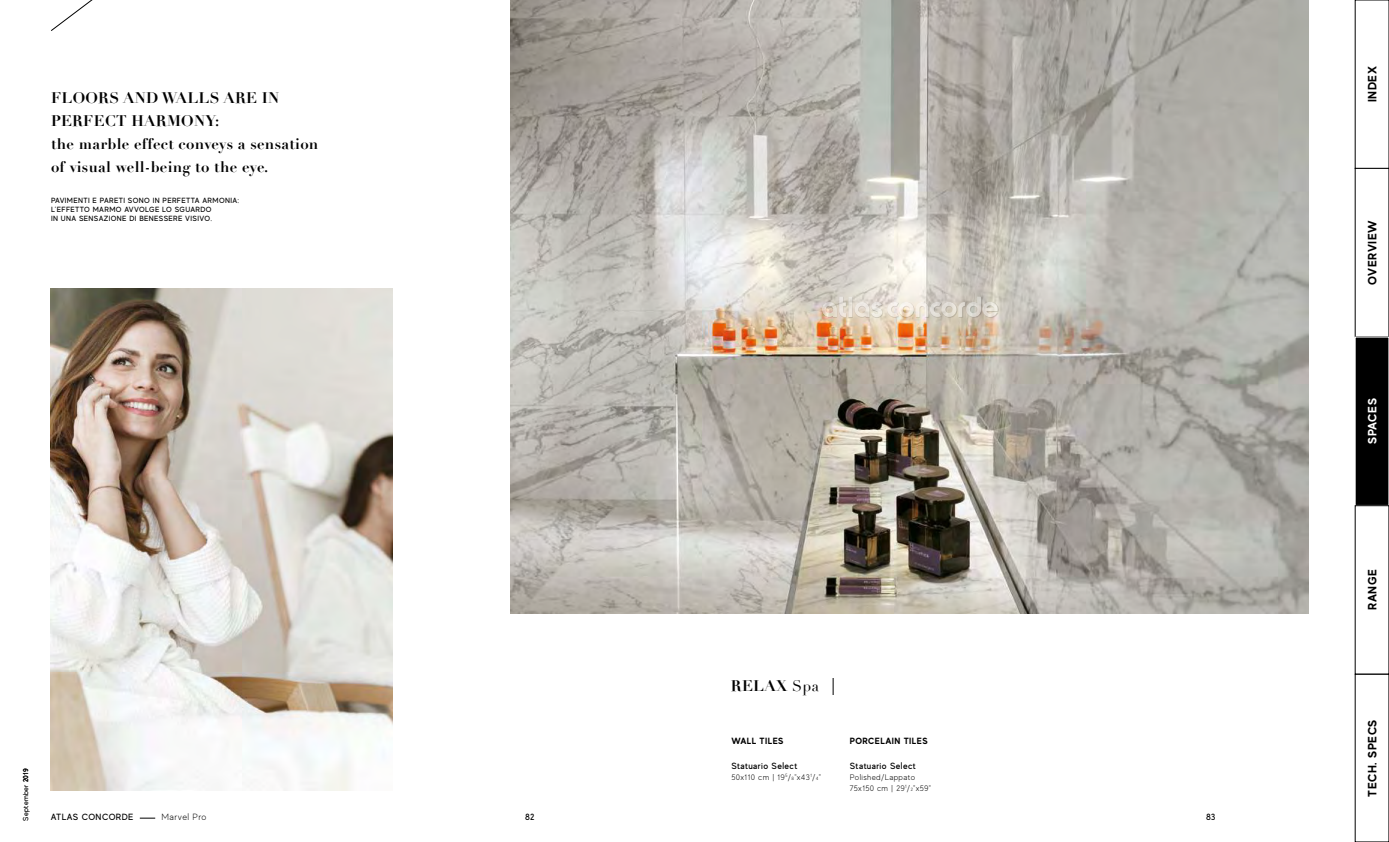
<style>
.page{position:relative;width:1389px;height:842px;background:#fff}
.page>*{position:absolute;margin:0;border:0;box-sizing:border-box;transform-origin:0 0}
.t1{font:700 15px/23px "Didot";letter-spacing:.02em;color:#000}
.t2{font:700 12px "MADE Evolve Sans";letter-spacing:.05em;color:#000}
.t3{font:700 12px "MADE Evolve Sans";letter-spacing:.05em;color:#fff}
.t4{font:500 9px "MADE Evolve Sans";letter-spacing:.045em;color:#000}
.t5{font:700 9px "MADE Evolve Sans";letter-spacing:.05em;color:#000}
.t6{font:300 9px "MADE Evolve Sans";letter-spacing:.04em;color:#000}
.t7{font:300 8px/11px "MADE Evolve Sans";letter-spacing:.05em;color:#000}
.t8{font:500 7.5px/9px "MADE Evolve Sans";letter-spacing:.05em;color:#000}
.t9{font:300 7px "MADE Evolve Sans";letter-spacing:.045em;color:#000}
.s1{font-weight:500}
.s2{font-weight:400}
</style>
<div class="page">
<img style="left:51px;top:288px;width:341px;height:503px">
<img style="left:511px;top:0;width:798px;height:614px">
<svg style="left:833px;top:678px;width:1px;height:17px"></svg>
<svg style="left:51px;top:0;width:42px;height:31px"></svg>
<div style="left:1355px;top:337px;width:34px;height:168px;background:#000"></div>
<div style="left:822px;top:297px;width:177px;height:21px;background:#000;opacity:.4"></div>
<svg style="left:822px;top:297px;width:176px;height:20px;background:#ddd5ca"></svg>
<svg style="left:140px;top:818px;width:15px;height:1px"></svg>
<p class="t1" style="left:51px;top:87px;width:269px">FLOORS AND WALLS ARE IN<br>PERFECT HARMONY:<br>the marble effect conveys a sensation of visual well-being to the eye.</p>
<p class="t8" style="left:51px;top:196px;width:190px">PAVIMENTI E PARETI SONO IN PERFETTA ARMONIA:<br>L’EFFETTO MARMO AVVOLGE LO SGUARDO<br>IN UNA SENSAZIONE DI BENESSERE VISIVO.</p>
<p class="t9" style="left:21px;top:821px;width:54px;rotate:-90deg">September <span class="s1">2019</span></p>
<p class="t1" style="left:731px;top:675px;width:89px">RELAX <span class="s2">Spa</span></p>
<p class="t5" style="left:731px;top:735px;width:54px">WALL TILES</p>
<p class="t5" style="left:850px;top:735px;width:79px">PORCELAIN TILES</p>
<p class="t4" style="left:731px;top:760px;width:68px">Statuario Select</p>
<p class="t7" style="left:731px;top:771px;width:91px">50x110 cm | 19<sup>5</sup>/<sub>8</sub>"x43<sup>1</sup>/<sub>4</sub>"</p>
<p class="t4" style="left:850px;top:760px;width:68px">Statuario Select</p>
<p class="t7" style="left:850px;top:771px;width:83px">Polished/Lappato<br>75x150 cm | 29<sup>1</sup>/<sub>2</sub>"x59"</p>
<p class="t4" style="left:51px;top:812px;width:84px">ATLAS CONCORDE</p>
<p class="t6" style="left:162px;top:812px;width:46px">Marvel Pro</p>
<p class="t4" style="left:525px;top:812px;width:11px">82</p>
<p class="t4" style="left:1206px;top:812px;width:11px">83</p>
<p class="t2" style="left:1365px;top:102px;width:38px;rotate:-90deg">INDEX</p>
<p class="t2" style="left:1365px;top:285px;width:66px;rotate:-90deg">OVERVIEW</p>
<p class="t3" style="left:1365px;top:444px;width:47px;rotate:-90deg">SPACES</p>
<p class="t2" style="left:1365px;top:610px;width:42px;rotate:-90deg">RANGE</p>
<p class="t2" style="left:1365px;top:796px;width:78px;rotate:-90deg">TECH. SPECS</p>
</div>
